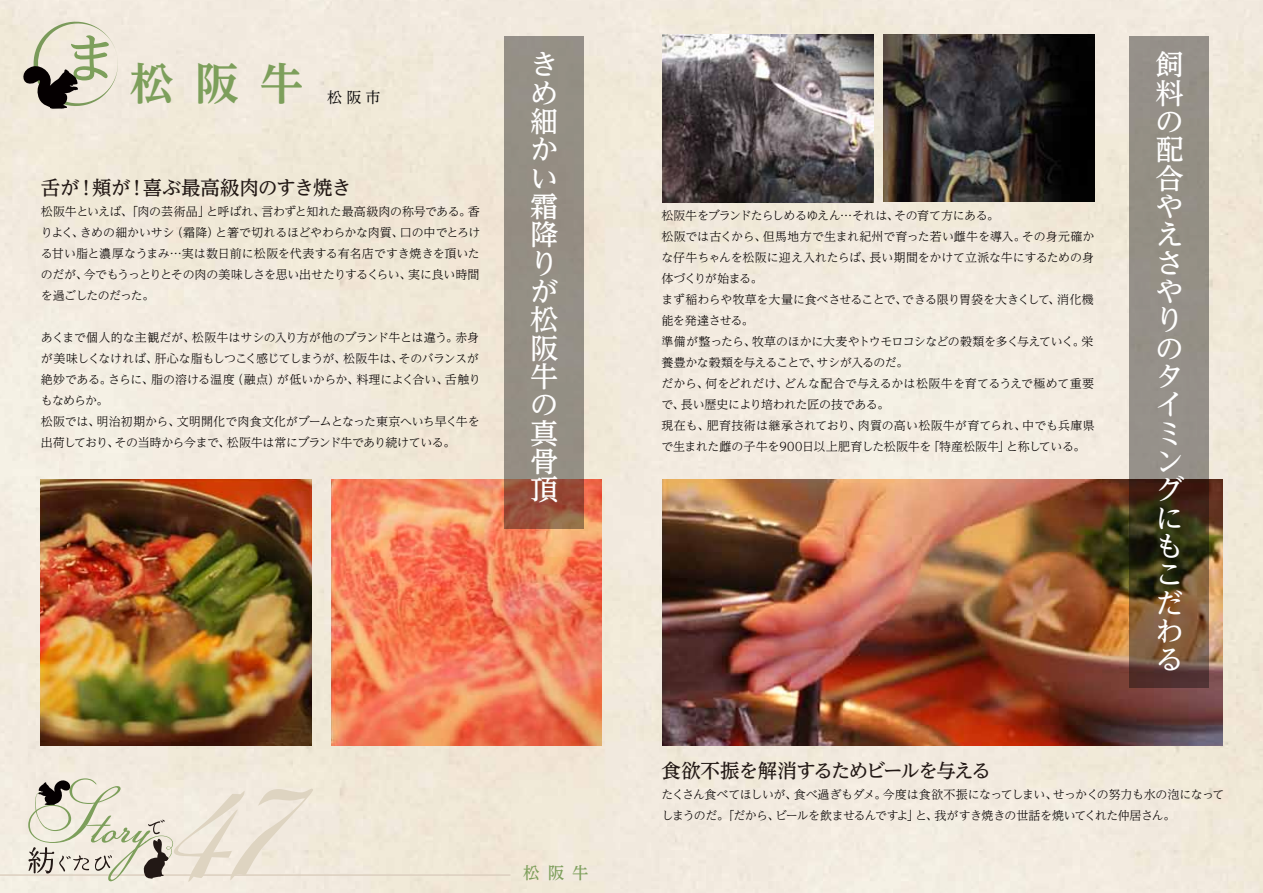
<style>
.page{position:relative;width:1263px;height:893px;background:#fff}
.page>*{position:absolute;margin:0;border:0;box-sizing:border-box;transform-origin:0 0}
.t1{font:500 54.15px "UD Reimin Pro";color:#7d9f5b}
.t2{font:700 43.95px "UD Reimin Pro";color:#7d9f5b}
.t3{font:500 28.35px/28.3px "UD Reimin Pro";color:#fff}
.t4{font:500 19.5px "UD Reimin Pro";letter-spacing:-.08em;color:#221815}
.t5{font:500 19.5px "UD Reimin Pro";letter-spacing:-.02em;color:#221815}
.t6{font:500 16.5px "UD Reimin Pro";color:#7d9f5b}
.t7{font:15px "UD Reimin Pro";color:#090808}
.t8{font:300 12px/21px "UD Reimin Pro";letter-spacing:-.03em;color:#040000}
</style>
<div class="page">
<img style="left:0;top:0;width:1263px;height:893px">
<img style="left:662px;top:35px;width:212px;height:167px">
<hr style="left:0;top:874px;width:510px;height:2px;background:#dccfbf">
<svg style="left:28px;top:778px;width:285px;height:104px;background:#e2dcce"></svg>
<svg style="left:21px;top:21px;width:98px;height:88px;background:#c9c3b6"></svg>
<img style="left:41px;top:479px;width:270px;height:267px">
<img style="left:332px;top:479px;width:270px;height:266px">
<img style="left:662px;top:479px;width:560px;height:267px">
<img style="left:884px;top:35px;width:210px;height:166px">
<svg style="left:504px;top:36px;width:79px;height:493px;background:#94887d"></svg>
<svg style="left:1129px;top:36px;width:79px;height:652px;background:#7f7567"></svg>
<h1 class="t1" style="left:64px;top:14px;width:56px">ま</h1>
<h2 class="t2" style="left:130px;top:48px;width:175px">松阪牛</h2>
<p class="t7" style="left:327px;top:85px;width:55px">松阪市</p>
<h3 class="t5" style="left:41px;top:171px;width:312px">舌が！頬が！喜ぶ最高級肉のすき焼き</h3>
<p class="t8" style="left:41px;top:200px;width:441px;text-align:justify">松阪牛といえば、「肉の芸術品」と呼ばれ、言わずと知れた最高級肉の称号である。香りよく、きめの細かいサシ（霜降）と箸で切れるほどやわらかな肉質、口の中でとろける甘い脂と濃厚なうまみ…実は数日前に松阪を代表する有名店ですき焼きを頂いたのだが、今でもうっとりとその肉の美味しさを思い出せたりするくらい、実に良い時間を過ごしたのだった。</p>
<p class="t8" style="left:41px;top:326px;width:441px">あくまで個人的な主観だが、松阪牛はサシの入り方が他のブランド牛とは違う。赤身が美味しくなければ、肝心な脂もしつこく感じてしまうが、松阪牛は、そのバランスが絶妙である。さらに、脂の溶ける温度（融点）が低いからか、料理によく合い、舌触りもなめらか。<br>松阪では、明治初期から、文明開化で肉食文化がブームとなった東京へいち早く牛を出荷しており、その当時から今まで、松阪牛は常にブランド牛であり続けている。</p>
<h3 class="t3" style="left:530px;top:50px;width:29px">きめ細かい霜降りが松阪牛の真骨頂</h3>
<h3 class="t3" style="left:1155px;top:50px;width:30px">飼料の配合やえさやりのタイミングにもこだわる</h3>
<p class="t8" style="left:661px;top:205px;width:435px">松阪牛をブランドたらしめるゆえん…それは、その育て方にある。<br>松阪では古くから、但馬地方で生まれ紀州で育った若い雌牛を導入。その身元確かな仔牛ちゃんを松阪に迎え入れたらば、長い期間をかけて立派な牛にするための身体づくりが始まる。<br>まず稲わらや牧草を大量に食べさせることで、できる限り胃袋を大きくして、消化機能を発達させる。<br>準備が整ったら、牧草のほかに大麦やトウモロコシなどの穀類を多く与えていく。栄養豊かな穀類を与えることで、サシが入るのだ。<br>だから、何をどれだけ、どんな配合で与えるかは松阪牛を育てるうえで極めて重要で、長い歴史により培われた匠の技である。<br>現在も、肥育技術は継承されており、肉質の高い松阪牛が育てられ、中でも兵庫県で生まれた雌の子牛を900日以上肥育した松阪牛を「特産松阪牛」と称している。</p>
<h3 class="t6" style="left:523px;top:859px;width:67px">松阪牛</h3>
<h3 class="t4" style="left:661px;top:755px;width:331px">食欲不振を解消するためビールを与える</h3>
<p class="t8" style="left:661px;top:784px;width:565px">たくさん食べてほしいが、食べ過ぎもダメ。今度は食欲不振になってしまい、せっかくの努力も水の泡になってしまうのだ。「だから、ビールを飲ませるんですよ」と、我がすき焼きの世話を焼いてくれた仲居さん。</p>
</div>
